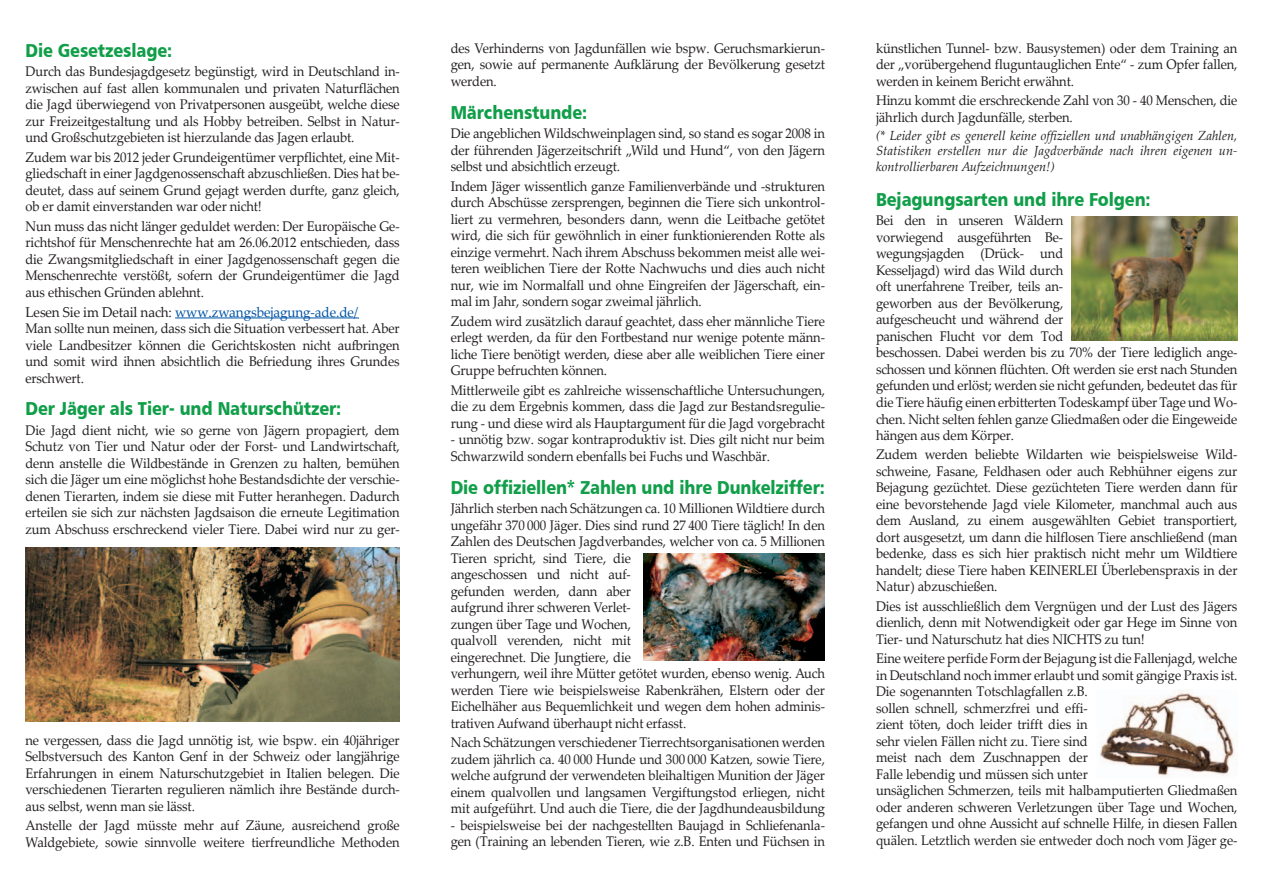
<style>
.page{position:relative;width:1263px;height:893px;background:#fff}
.page>*{position:absolute;margin:0;border:0;box-sizing:border-box;transform-origin:0 0}
.t1{font:18.75px "Humanist 777 BT Black B";letter-spacing:-.005em;color:#109e49;scale:.88 1}
.t2{font:14.25px "Palatino Linotype";letter-spacing:-.01em;color:#0154a6;scale:.95 1}
.t3{font:13.95px/16.5px "Palatino Linotype";letter-spacing:-.01em;color:#231f20;text-align:justify;scale:.93 1}
.t4{font:italic 13.2px/15px "Palatino Linotype";color:#231f20}
.s1{color:#231f20}
</style>
<div class="page">
<hr style="left:175px;top:318px;width:183px;height:1px;background:#0154a6">
<img style="left:26px;top:547px;width:374px;height:174px">
<img style="left:1072px;top:216px;width:165px;height:124px">
<img style="left:644px;top:554px;width:181px;height:107px">
<img style="left:1100px;top:693px;width:135px;height:84px">
<h1 class="t1" style="left:26px;top:38px;width:168px">Die Gesetzeslage:</h1>
<p class="t3" style="left:26px;top:63px;width:404px">Durch das Bundesjagdgesetz begünstigt, wird in Deutschland in&shy;zwischen auf fast allen kommunalen und privaten Naturflächen die Jagd überwiegend von Privatpersonen ausgeübt, welche diese zur Freizeitgestaltung und als Hobby betreiben. Selbst in Natur&shy;und Großschutzgebieten ist hierzulande das Jagen erlaubt.</p>
<p class="t3" style="left:26px;top:148px;width:404px">Zudem war bis 2012 jeder Grundeigentümer verpflichtet, eine Mit&shy;gliedschaft in einer Jagdgenossenschaft abzuschließen. Dies hat be&shy;deutet, dass auf seinem Grund gejagt werden durfte, ganz gleich, ob er damit einverstanden war oder nicht!</p>
<p class="t3" style="left:26px;top:217px;width:404px">Nun muss das nicht länger geduldet werden: Der Europäische Ge&shy;richtshof für Menschenrechte hat am 26.06.2012 entschieden, dass die Zwangsmitgliedschaft in einer Jagdgenossenschaft gegen die Menschenrechte verstößt, sofern der Grundeigentümer die Jagd aus ethischen Gründen ablehnt.</p>
<p class="t2" style="left:26px;top:302px;width:352px"><span class="s1">Lesen Sie im Detail nach:</span> www.zwangsbejagung-ade.de/</p>
<p class="t3" style="left:26px;top:319px;width:404px">Man sollte nun meinen, dass sich die Situation verbessert hat. Aber viele Landbesitzer können die Gerichtskosten nicht aufbringen und somit wird ihnen absichtlich die Befriedung ihres Grundes erschwert.</p>
<h1 class="t1" style="left:26px;top:397px;width:360px">Der Jäger als Tier- und Naturschützer:</h1>
<p class="t3" style="left:26px;top:421px;width:404px">Die Jagd dient nicht, wie so gerne von Jägern propagiert, dem Schutz von Tier und Natur oder der Forst- und Landwirtschaft, denn anstelle die Wildbestände in Grenzen zu halten, bemühen sich die Jäger um eine möglichst hohe Bestandsdichte der verschie&shy;denen Tierarten, indem sie diese mit Futter heranhegen. Dadurch erteilen sie sich zur nächsten Jagdsaison die erneute Legitimation zum Abschuss erschreckend vieler Tiere. Dabei wird nur zu ger-</p>
<p class="t3" style="left:26px;top:731px;width:404px">ne vergessen, dass die Jagd unnötig ist, wie bspw. ein 40jähriger Selbstversuch des Kanton Genf in der Schweiz oder langjährige Erfahrungen in einem Naturschutzgebiet in Italien belegen. Die verschiedenen Tierarten regulieren nämlich ihre Bestände durch&shy;aus selbst, wenn man sie lässt.</p>
<p class="t3" style="left:26px;top:817px;width:404px">Anstelle der Jagd müsste mehr auf Zäune, ausreichend große<br>Waldgebiete, sowie sinnvolle weitere tierfreundliche Methoden</p>
<p class="t3" style="left:451px;top:39px;width:404px">des Verhinderns von Jagdunfällen wie bspw. Geruchsmarkierun&shy;gen, sowie auf permanente Aufklärung der Bevölkerung gesetzt werden.</p>
<h1 class="t1" style="left:451px;top:100px;width:157px">Märchenstunde:</h1>
<p class="t3" style="left:451px;top:125px;width:404px">Die angeblichen Wildschweinplagen sind, so stand es sogar 2008 in der führenden Jägerzeitschrift „Wild und Hund“, von den Jägern selbst und absichtlich erzeugt.</p>
<p class="t3" style="left:451px;top:177px;width:404px">Indem Jäger wissentlich ganze Familienverbände und -strukturen durch Abschüsse zersprengen, beginnen die Tiere sich unkontrol&shy;liert zu vermehren, besonders dann, wenn die Leitbache getötet wird, die sich für gewöhnlich in einer funktionierenden Rotte als einzige vermehrt. Nach ihrem Abschuss bekommen meist alle wei&shy;teren weiblichen Tiere der Rotte Nachwuchs und dies auch nicht nur, wie im Normalfall und ohne Eingreifen der Jägerschaft, ein&shy;mal im Jahr, sondern sogar zweimal jährlich.</p>
<p class="t3" style="left:451px;top:312px;width:404px">Zudem wird zusätzlich darauf geachtet, dass eher männliche Tiere erlegt werden, da für den Fortbestand nur wenige potente männ&shy;liche Tiere benötigt werden, diese aber alle weiblichen Tiere einer Gruppe befruchten können.</p>
<p class="t3" style="left:451px;top:381px;width:404px">Mittlerweile gibt es zahlreiche wissenschaftliche Untersuchungen, die zu dem Ergebnis kommen, dass die Jagd zur Bestandsregulie&shy;rung - und diese wird als Hauptargument für die Jagd vorgebracht</p>
<p class="t3" style="left:451px;top:431px;width:404px">- unnötig bzw. sogar kontraproduktiv ist. Dies gilt nicht nur beim<br>Schwarzwild sondern ebenfalls bei Fuchs und Waschbär.</p>
<h1 class="t1" style="left:451px;top:475px;width:427px">Die offiziellen* Zahlen und ihre Dunkelziffer:</h1>
<p class="t3" style="left:451px;top:500px;width:404px;text-align:left">Jährlich sterben nach Schätzungen ca. 10 Millionen Wildtiere durch ungefähr 370 000 Jäger. Dies sind rund 27 400 Tiere täglich! In den Zahlen des Deutschen Jagdverbandes, welcher von ca. 5 Millionen Tieren spricht, sind Tiere, die<br>angeschossen und nicht auf-<br>gefunden werden, dann aber<br>aufgrund ihrer schweren Verlet-<br>zungen über Tage und Wochen,<br>qualvoll verenden, nicht mit<br>eingerechnet. Die Jungtiere, die<br>verhungern, weil ihre Mütter getötet wurden, ebenso wenig. Auch werden Tiere wie beispielsweise Rabenkrähen, Elstern oder der Eichelhäher aus Bequemlichkeit und wegen dem hohen adminis&shy;trativen Aufwand überhaupt nicht erfasst.</p>
<p class="t3" style="left:451px;top:734px;width:404px">Nach Schätzungen verschiedener Tierrechtsorganisationen werden zudem jährlich ca. 40 000 Hunde und 300 000 Katzen, sowie Tiere, welche aufgrund der verwendeten bleihaltigen Munition der Jäger einem qualvollen und langsamen Vergiftungstod erliegen, nicht mit aufgeführt. Und auch die Tiere, die der Jagdhundeausbildung</p>
<p class="t3" style="left:451px;top:816px;width:404px">- beispielsweise bei der nachgestellten Baujagd in Schliefenanla&shy;gen (Training an lebenden Tieren, wie z.B. Enten und Füchsen in</p>
<p class="t3" style="left:876px;top:39px;width:390px">künstlichen Tunnel- bzw. Bausystemen) oder dem Training an der „vorübergehend fluguntauglichen Ente“ - zum Opfer fallen, werden in keinem Bericht erwähnt.</p>
<p class="t3" style="left:876px;top:92px;width:390px">Hinzu kommt die erschreckende Zahl von 30 - 40 Menschen, die jährlich durch Jagdunfälle, sterben.</p>
<p class="t4" style="left:876px;top:127px;width:363px">(* Leider gibt es generell keine offiziellen und unabhängigen Zahlen,<br>Statistiken erstellen nur die Jagdverbände nach ihren eigenen un-</p>
<p class="t4" style="left:876px;top:159px;width:180px">kontrollierbaren Aufzeichnungen!)</p>
<h1 class="t1" style="left:876px;top:187px;width:314px">Bejagungsarten und ihre Folgen:</h1>
<p class="t3" style="left:876px;top:212px;width:390px;text-align:left">Bei den in unseren Wäldern<br>vorwiegend ausgeführten Be-<br>wegungsjagden (Drück- und<br>Kesseljagd) wird das Wild durch<br>oft unerfahrene Treiber, teils an-<br>geworben aus der Bevölkerung,<br>aufgescheucht und während der<br>panischen Flucht vor dem Tod<br>beschossen. Dabei werden bis zu 70% der Tiere lediglich ange&shy;schossen und können flüchten. Oft werden sie erst nach Stunden gefunden und erlöst; werden sie nicht gefunden, bedeutet das für die Tiere häufig einen erbitterten Todeskampf über Tage und Wo&shy;chen. Nicht selten fehlen ganze Gliedmaßen oder die Eingeweide hängen aus dem Körper.</p>
<p class="t3" style="left:876px;top:446px;width:390px">Zudem werden beliebte Wildarten wie beispielsweise Wild&shy;schweine, Fasane, Feldhasen oder auch Rebhühner eigens zur Bejagung gezüchtet. Diese gezüchteten Tiere werden dann für eine bevorstehende Jagd viele Kilometer, manchmal auch aus dem Ausland, zu einem ausgewählten Gebiet transportiert, dort ausgesetzt, um dann die hilflosen Tiere anschließend (man bedenke, dass es sich hier praktisch nicht mehr um Wildtiere handelt; diese Tiere haben KEINERLEI Überlebenspraxis in der Natur) abzuschießen.</p>
<p class="t3" style="left:876px;top:597px;width:390px">Dies ist ausschließlich dem Vergnügen und der Lust des Jägers dienlich, denn mit Notwendigkeit oder gar Hege im Sinne von Tier- und Naturschutz hat dies NICHTS zu tun!</p>
<p class="t3" style="left:876px;top:650px;width:390px;text-align:left">Eine weitere perfide Form der Bejagung ist die Fallenjagd, welche in Deutschland noch immer erlaubt und somit gängige Praxis ist.<br>Die sogenannten Totschlagfallen z.B.<br>sollen schnell, schmerzfrei und effi-<br>zient töten, doch leider trifft dies in<br>sehr vielen Fällen nicht zu. Tiere sind<br>meist nach dem Zuschnappen der<br>Falle lebendig und müssen sich unter<br>unsäglichen Schmerzen, teils mit halbamputierten Gliedmaßen oder anderen schweren Verletzungen über Tage und Wochen, gefangen und ohne Aussicht auf schnelle Hilfe, in diesen Fallen quälen. Letztlich werden sie entweder doch noch vom Jäger ge-</p>
</div>
